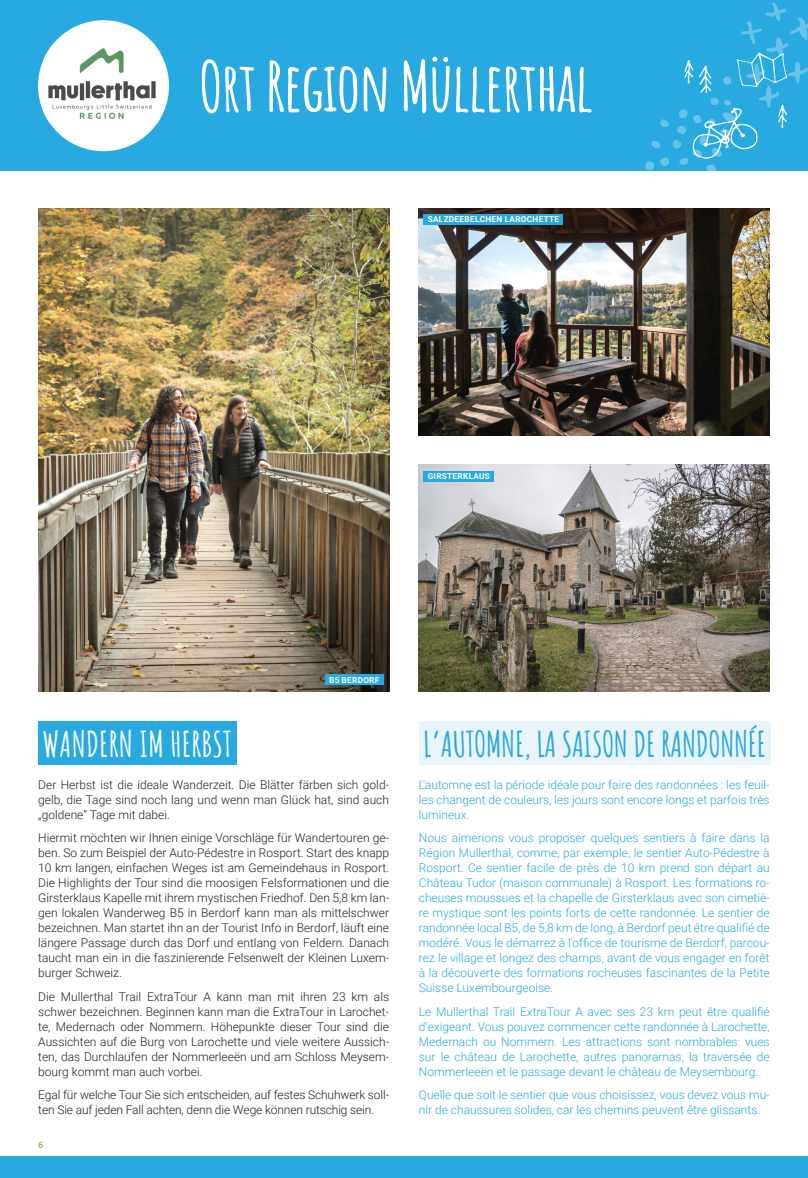
<style>
.page{position:relative;width:808px;height:1178px;background:#fff}
.page>*{position:absolute;margin:0;border:0;box-sizing:border-box;transform-origin:0 0}
.t1{font:700 67.5px "Amatic SC";letter-spacing:-.025em;color:#fff}
.t2{font:700 34.65px "Amatic SC";letter-spacing:-.015em;color:#28a9e0}
.t3{font:700 34.65px "Amatic SC";color:#fff}
.t4{font:300 12px/15px "Roboto";color:#28a9e0;text-align:justify}
.t5{font:300 12px/15px "Roboto";color:#231f20;text-align:justify}
.t6{font:700 9px "Roboto";color:#a0b85d}
.t7{font:700 8.25px "Roboto";letter-spacing:.035em;color:#fff}
</style>
<div class="page">
<div style="left:0;top:1157px;width:808px;height:21px;background:#28a9e0"></div>
<div style="left:419px;top:721px;width:352px;height:44px;background:#eaf4fb"></div>
<div style="left:0;top:0;width:808px;height:170px;background:#28a9e0"></div>
<div style="left:38px;top:20px;width:131px;height:131px;background:#fff;border-radius:50%"></div>
<img style="left:43px;top:44px;width:117px;height:79px">
<svg style="left:645px;top:2px;width:163px;height:169px"></svg>
<div style="left:38px;top:721px;width:198px;height:44px;background:#28a9e0"></div>
<img style="left:38px;top:208px;width:351px;height:484px">
<img style="left:419px;top:208px;width:351px;height:227px">
<img style="left:419px;top:465px;width:351px;height:227px">
<div style="left:325px;top:674px;width:59px;height:11px;background:#28a9e0"></div>
<div style="left:423px;top:471px;width:71px;height:11px;background:#28a9e0"></div>
<div style="left:423px;top:214px;width:140px;height:11px;background:#28a9e0"></div>
<h1 class="t1" style="left:199px;top:35px;width:396px">Ort Region Müllerthal</h1>
<p class="t7" style="left:428px;top:214px;width:133px">SALZDEEBELCHEN LAROCHETTE</p>
<p class="t7" style="left:428px;top:471px;width:64px">GIRSTERKLAUS</p>
<p class="t7" style="left:329px;top:674px;width:52px">B5 BERDORF</p>
<h2 class="t3" style="left:43px;top:717px;width:191px">WANDERN IM HERBST</h2>
<p class="t5" style="left:38px;top:776px;width:352px">Der Herbst ist die ideale Wanderzeit. Die Blätter färben sich gold&shy;gelb, die Tage sind noch lang und wenn man Glück hat, sind auch „goldene“ Tage mit dabei.</p>
<p class="t5" style="left:38px;top:830px;width:352px">Hiermit möchten wir Ihnen einige Vorschläge für Wandertouren ge&shy;ben. So zum Beispiel der Auto-Pédestre in Rosport. Start des knapp 10 km langen, einfachen Weges ist am Gemeindehaus in Rosport.<br>Die Highlights der Tour sind die moosigen Felsformationen und die Girsterklaus Kapelle mit ihrem mystischen Friedhof. Den 5,8 km lan&shy;gen lokalen Wanderweg B5 in Berdorf kann man als mittelschwer bezeichnen. Man startet ihn an der Tourist Info in Berdorf, läuft eine längere Passage durch das Dorf und entlang von Feldern. Danach taucht man ein in die faszinierende Felsenwelt der Kleinen Luxem&shy;burger Schweiz.</p>
<p class="t5" style="left:38px;top:988px;width:352px">Die Mullerthal Trail ExtraTour A kann man mit ihren 23 km als schwer bezeichnen. Beginnen kann man die ExtraTour in Larochet&shy;te, Medernach oder Nommern. Höhepunkte dieser Tour sind die Aussichten auf die Burg von Larochette und viele weitere Aussich&shy;ten, das Durchlaufen der Nommerleeën und am Schloss Meysem&shy;bourg kommt man auch vorbei.</p>
<p class="t5" style="left:38px;top:1087px;width:352px">Egal für welche Tour Sie sich entscheiden, auf festes Schuhwerk soll&shy;ten Sie auf jeden Fall achten, denn die Wege können rutschig sein.</p>
<p class="t6" style="left:38px;top:1139px;width:7px">6</p>
<h2 class="t2" style="left:423px;top:717px;width:345px">L’AUTOMNE, LA SAISON DE RANDONNÉE</h2>
<p class="t4" style="left:419px;top:776px;width:352px">L'automne est la période idéale pour faire des randonnées : les feuil&shy;les changent de couleurs, les jours sont encore longs et parfois très lumineux.</p>
<p class="t4" style="left:419px;top:830px;width:352px">Nous aimerions vous proposer quelques sentiers à faire dans la Région Mullerthal, comme, par exemple, le sentier Auto-Pédestre à Rosport. Ce sentier facile de près de 10 km prend son départ au Château Tudor (maison communale) à Rosport. Les formations ro&shy;cheuses moussues et la chapelle de Girsterklaus avec son cimetiè&shy;re mystique sont les points forts de cette randonnée. Le sentier de randonnée local B5, de 5,8 km de long, à Berdorf peut être qualifié de modéré. Vous le démarrez à l'office de tourisme de Berdorf, parcou&shy;rez le village et longez des champs, avant de vous engager en forêt à la découverte des formations rocheuses fascinantes de la Petite Suisse Luxembourgeoise.</p>
<p class="t4" style="left:419px;top:1003px;width:352px">Le Mullerthal Trail ExtraTour A avec ses 23 km peut être qualifié d‘exigeant. Vous pouvez commencer cette randonnée à Larochette, Medernach ou Nommern. Les attractions sont nombrables: vues sur le château de Larochette, autres panoramas, la traversée de Nommerleeën et le passage devant le château de Meysembourg.</p>
<p class="t4" style="left:419px;top:1087px;width:352px">Quelle que soit le sentier que vous choisissez, vous devez vous mu&shy;nir de chaussures solides, car les chemins peuvent être glissants.</p>
</div>
